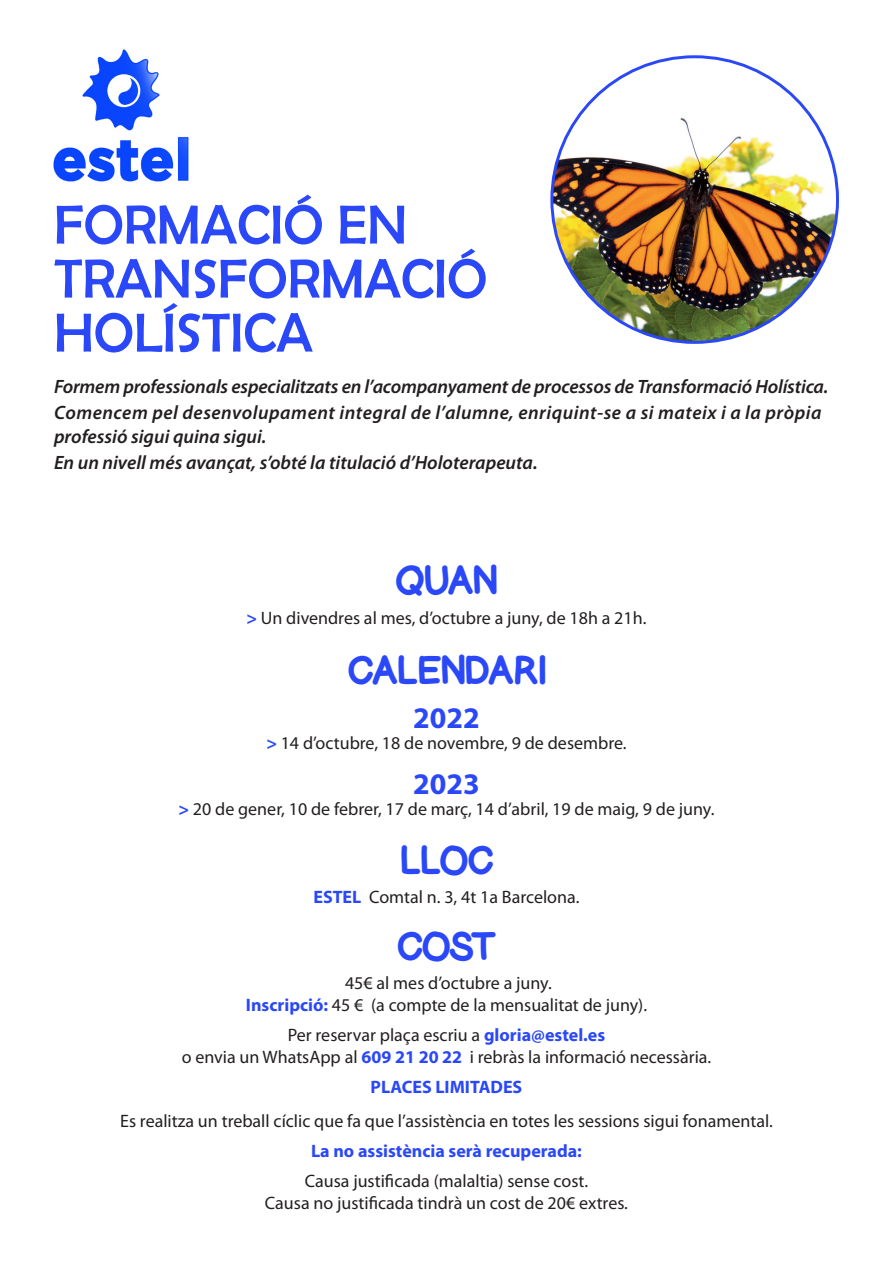
<style>
.page{position:relative;width:893px;height:1263px;background:#fff}
.page>*{position:absolute;margin:0;border:0;box-sizing:border-box;transform-origin:0 0}
.t1{font:55.5px "Berlin Sans FB";color:#2a48f8}
.text{font:800 36px "Gel Pen Upright";color:#2a48f8}
.text-2{font:700 30px "Myriad Pro";color:#2a48f8}
.text-3{font:italic 600 19.35px "Myriad Pro";color:#231f20}
.text-4{font:italic 600 19.35px/24px "Myriad Pro";letter-spacing:.025em;color:#231f20}
.text-5{font:18px/21.6px "Myriad Pro";color:#231f20;text-align:center}
.text-6{font:700 18px "Myriad Pro";color:#2a48f8}
.s1{font-weight:700;color:#2a48f8}
</style>
<div class="page">
<img style="left:53px;top:49px;width:136px;height:133px">
<img style="left:552px;top:57px;width:285px;height:285px;border-radius:143px">
<p class="t1" style="left:54px;top:194px;width:355px">FORMACIÓ EN</p>
<p class="t1" style="left:54px;top:248px;width:435px">TRANSFORMACIÓ</p>
<p class="t1" style="left:54px;top:302px;width:260px">HOLÍSTICA</p>
<p class="text-3" style="left:54px;top:374px;width:776px">Formem professionals especialitzats en l’acompanyament de processos de Transformació Holística.</p>
<p class="text-4" style="left:54px;top:400px;width:769px">Comencem pel desenvolupament integral de l’alumne, enriquint-se a si mateix i a la pròpia professió sigui quina sigui.</p>
<p class="text-3" style="left:54px;top:450px;width:485px">En un nivell més avançat, s’obté la titulació d’Holoterapeuta.</p>
<p class="text" style="left:396px;top:556px;width:102px">QUAN</p>
<p class="text-5" style="left:246px;top:606px;width:401px"><span class="s1">&gt;</span> Un divendres al mes, d’octubre a juny, de 18h a 21h.</p>
<p class="text" style="left:348px;top:645px;width:199px">CALENDARI</p>
<p class="text-2" style="left:413px;top:698px;width:68px">2022</p>
<p class="text-5" style="left:266px;top:732px;width:362px"><span class="s1">&gt;</span> 14 d’octubre, 18 de novembre, 9 de desembre.</p>
<p class="text-2" style="left:413px;top:764px;width:68px">2023</p>
<p class="text-5" style="left:179px;top:798px;width:537px"><span class="s1">&gt;</span> 20 de gener, 10 de febrer, 17 de març, 14 d’abril, 19 de maig, 9 de juny.</p>
<p class="text" style="left:400px;top:835px;width:94px">LLOC</p>
<p class="text-5" style="left:313px;top:886px;width:268px"><span class="s1">ESTEL</span> Comtal n. 3, 4t 1a Barcelona.</p>
<p class="text" style="left:397px;top:921px;width:100px">COST</p>
<p class="text-5" style="left:345px;top:972px;width:208px">45€ al mes d’octubre a juny.</p>
<p class="text-5" style="left:246px;top:994px;width:403px"><span class="s1">Inscripció:</span> 45 € (a compte de la mensualitat de juny).</p>
<p class="text-5" style="left:182px;top:1024px;width:531px">Per reservar plaça escriu a <span class="s1">gloria@estel.es<br></span>o envia un WhatsApp al <span class="s1">609 21 20 22</span> i rebràs la informació necessària.</p>
<p class="text-6" style="left:371px;top:1075px;width:153px">PLACES LIMITADES</p>
<p class="text-5" style="left:120px;top:1110px;width:654px">Es realitza un treball cíclic que fa que l’assistència en totes les sessions sigui fonamental.</p>
<p class="text-6" style="left:311px;top:1139px;width:272px">La no assistència serà recuperada:</p>
<p class="text-5" style="left:305px;top:1170px;width:285px">Causa justificada (malaltia) sense cost.</p>
<p class="text-5" style="left:265px;top:1192px;width:365px">Causa no justificada tindrà un cost de 20€ extres.</p>
</div>
